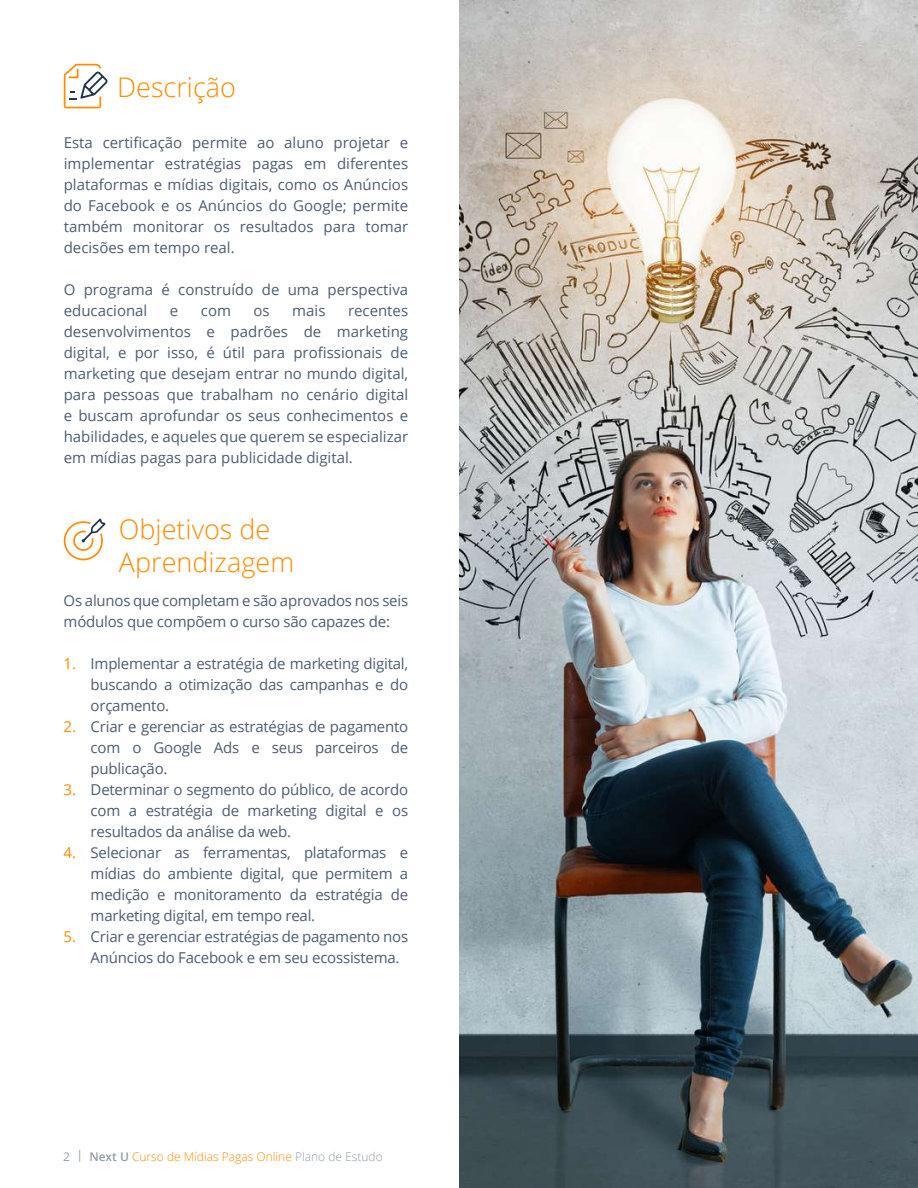
<style>
.page{position:relative;width:918px;height:1188px;background:#fff}
.page>*{position:absolute;margin:0;border:0;box-sizing:border-box;transform-origin:0 0}
.t1{font:300 27px/32.4px "Open Sans";color:#ff8c00}
.t2{font:15px/21px "Open Sans";letter-spacing:-.015em;color:#4e5c71;text-align:justify}
.t3{font:300 12px "Open Sans";color:#ff8c00}
.s1{color:#ff8c00}
.s2{font-weight:400;color:#929ea8}
.s3{font-weight:600;color:#929ea8}
.s4{color:#929ea8}
</style>
<div class="page">
<svg style="left:64px;top:519px;width:42px;height:41px"></svg>
<svg style="left:64px;top:64px;width:44px;height:44px"></svg>
<img style="left:459px;top:0;width:459px;height:1188px">
<h1 class="t1" style="left:117px;top:70px;width:120px">Descrição</h1>
<p class="t2" style="left:64px;top:131px;width:346px">Esta certificação permite ao aluno projetar e implementar estratégias pagas em diferentes plataformas e mídias digitais, como os Anúncios do Facebook e os Anúncios do Google; permite também monitorar os resultados para tomar decisões em tempo real.</p>
<p class="t2" style="left:64px;top:278px;width:346px">O programa é construído de uma perspectiva educacional</p>
<p class="t2" style="left:170px;top:299px;width:10px">e</p>
<p class="t2" style="left:201px;top:299px;width:32px">com</p>
<p class="t2" style="left:254px;top:299px;width:18px">os</p>
<p class="t2" style="left:292px;top:299px;width:35px">mais</p>
<p class="t2" style="left:64px;top:299px;width:346px;text-indent:284px">recentes desenvolvimentos e padrões de marketing digital, e por isso, é útil para profissionais de marketing que desejam entrar no mundo digital, para pessoas que trabalham no cenário digital e buscam aprofundar os seus conhecimentos e habilidades, e aqueles que querem se especializar em mídias pagas para publicidade digital.</p>
<h1 class="t1" style="left:119px;top:513px;width:177px">Objetivos de<br>Aprendizagem</h1>
<p class="t2" style="left:64px;top:590px;width:346px">Os alunos que completam e são aprovados nos seis módulos que compõem o curso são capazes de:</p>
<p class="t2" style="left:91px;top:653px;width:319px;text-indent:-27px"><span class="s1">1.</span> Implementar a estratégia de marketing digital, buscando a otimização das campanhas e do orçamento.</p>
<p class="t2" style="left:91px;top:716px;width:319px;text-indent:-27px"><span class="s1">2.</span> Criar e gerenciar as estratégias de pagamento com o Google Ads e seus parceiros de publicação.</p>
<p class="t2" style="left:91px;top:779px;width:319px;text-indent:-27px"><span class="s1">3.</span> Determinar o segmento do público, de acordo com a estratégia de marketing digital e os resultados da análise da web.</p>
<p class="t2" style="left:91px;top:842px;width:319px;text-indent:-27px"><span class="s1">4.</span> Selecionar as ferramentas, plataformas e mídias do ambiente digital, que permitem a medição e monitoramento da estratégia de marketing digital, em tempo real.</p>
<p class="t2" style="left:91px;top:926px;width:319px;text-indent:-27px"><span class="s1">5.</span> Criar e gerenciar estratégias de pagamento nos<br>Anúncios do Facebook e em seu ecossistema.</p>
<p class="t3" style="left:63px;top:1148px;width:321px"><span class="s2">2 |</span> <span class="s3">Next U</span> Curso de Mídias Pagas Online <span class="s4">Plano de Estudo</span></p>
</div>
